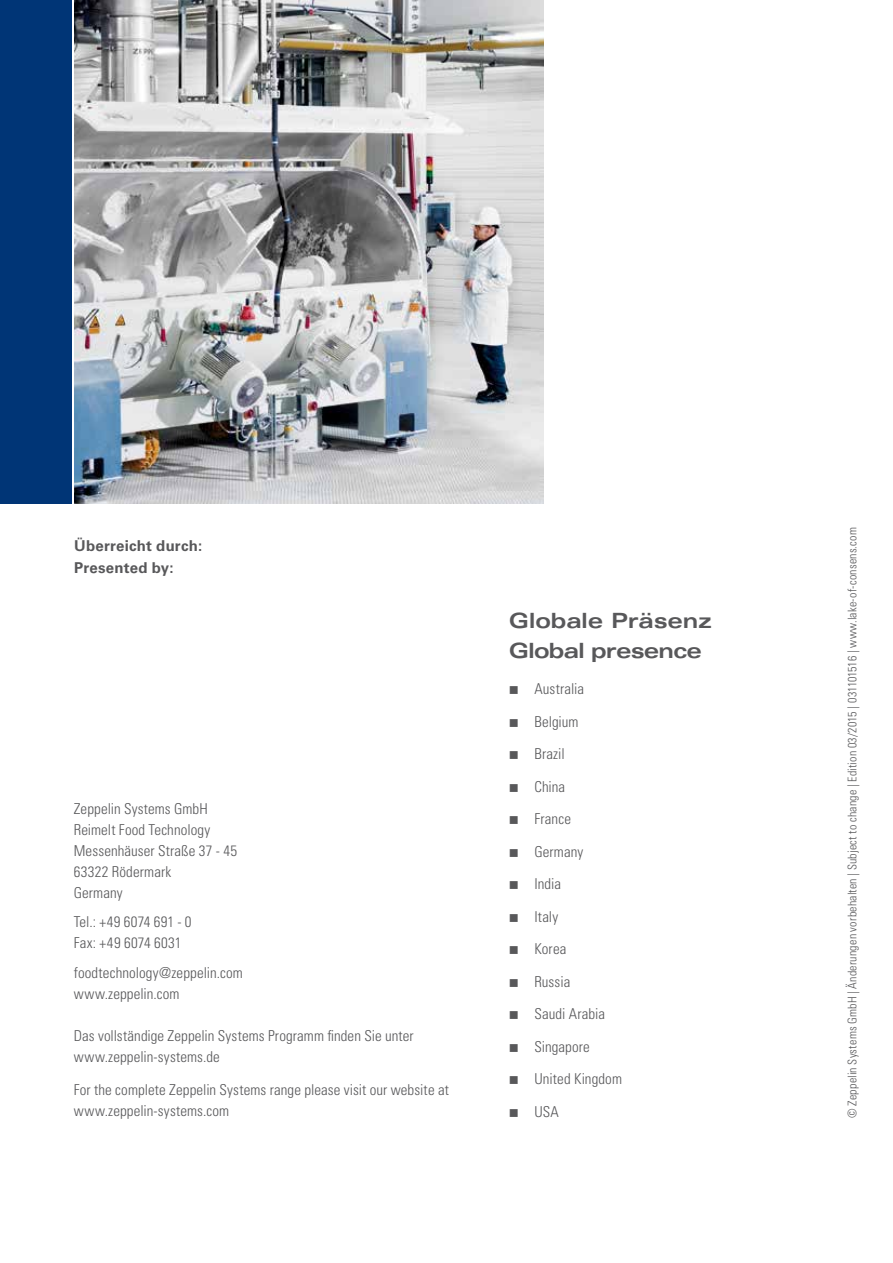
<style>
.page{position:relative;width:893px;height:1263px;background:#fff}
.page>*{position:absolute;margin:0;border:0;box-sizing:border-box;transform-origin:0 0}
.t1{font:700 expanded 21px/30px "Univers LT Std";letter-spacing:-.02em;color:#58585a}
.t2{font:300 condensed 15px/21px "Univers LT Std";letter-spacing:.005em;color:#58585a}
.t3{font:700 15px/22.5px "Univers LT Std";letter-spacing:.015em;color:#58585a}
.t4{font:300 condensed 12px "Univers LT Std";letter-spacing:.015em;color:#58585a}
</style>
<div class="page">
<div style="left:0;top:0;width:71px;height:503px;background:#003576"></div>
<img style="left:74px;top:0;width:470px;height:503px">
<p class="t3" style="left:74px;top:534px;width:129px">Überreicht durch:<br>Presented by:</p>
<p class="t2" style="left:74px;top:798px;width:165px">Zeppelin Systems GmbH<br>Reimelt Food Technology<br>Messenhäuser Straße 37 - 45<br>63322 Rödermark<br>Germany</p>
<p class="t2" style="left:74px;top:911px;width:119px">Tel.: +49 6074 691 - 0<br>Fax: +49 6074 6031</p>
<p class="t2" style="left:74px;top:962px;width:171px">foodtechnology@zeppelin.com www.zeppelin.com</p>
<p class="t2" style="left:74px;top:1025px;width:342px">Das vollständige Zeppelin Systems Programm finden Sie unter www.zeppelin-systems.de</p>
<p class="t2" style="left:74px;top:1080px;width:377px">For the complete Zeppelin Systems range please visit our website at www.zeppelin-systems.com</p>
<h1 class="t1" style="left:509px;top:605px;width:205px">Globale Präsenz<br>Global presence</h1>
<p class="t2" style="left:509px;top:678px;width:77px">■ Australia</p>
<p class="t2" style="left:509px;top:711px;width:71px">■ Belgium</p>
<p class="t2" style="left:509px;top:743px;width:57px">■ Brazil</p>
<p class="t2" style="left:509px;top:776px;width:58px">■ China</p>
<p class="t2" style="left:509px;top:808px;width:64px">■ France</p>
<p class="t2" style="left:509px;top:841px;width:76px">■ Germany</p>
<p class="t2" style="left:509px;top:873px;width:54px">■ India</p>
<p class="t2" style="left:509px;top:906px;width:51px">■ Italy</p>
<p class="t2" style="left:509px;top:938px;width:59px">■ Korea</p>
<p class="t2" style="left:509px;top:971px;width:63px">■ Russia</p>
<p class="t2" style="left:509px;top:1003px;width:98px">■ Saudi Arabia</p>
<p class="t2" style="left:509px;top:1036px;width:83px">■ Singapore</p>
<p class="t2" style="left:509px;top:1069px;width:115px">■ United Kingdom</p>
<p class="t2" style="left:509px;top:1101px;width:52px">■ USA</p>
<p class="t4" style="left:845px;top:1118px;width:592px;rotate:-90deg">© Zeppelin Systems GmbH | Änderungen vorbehalten | Subject to change | Edition 03/2015 | 031101516 | www.lake-of-consens.com</p>
</div>
